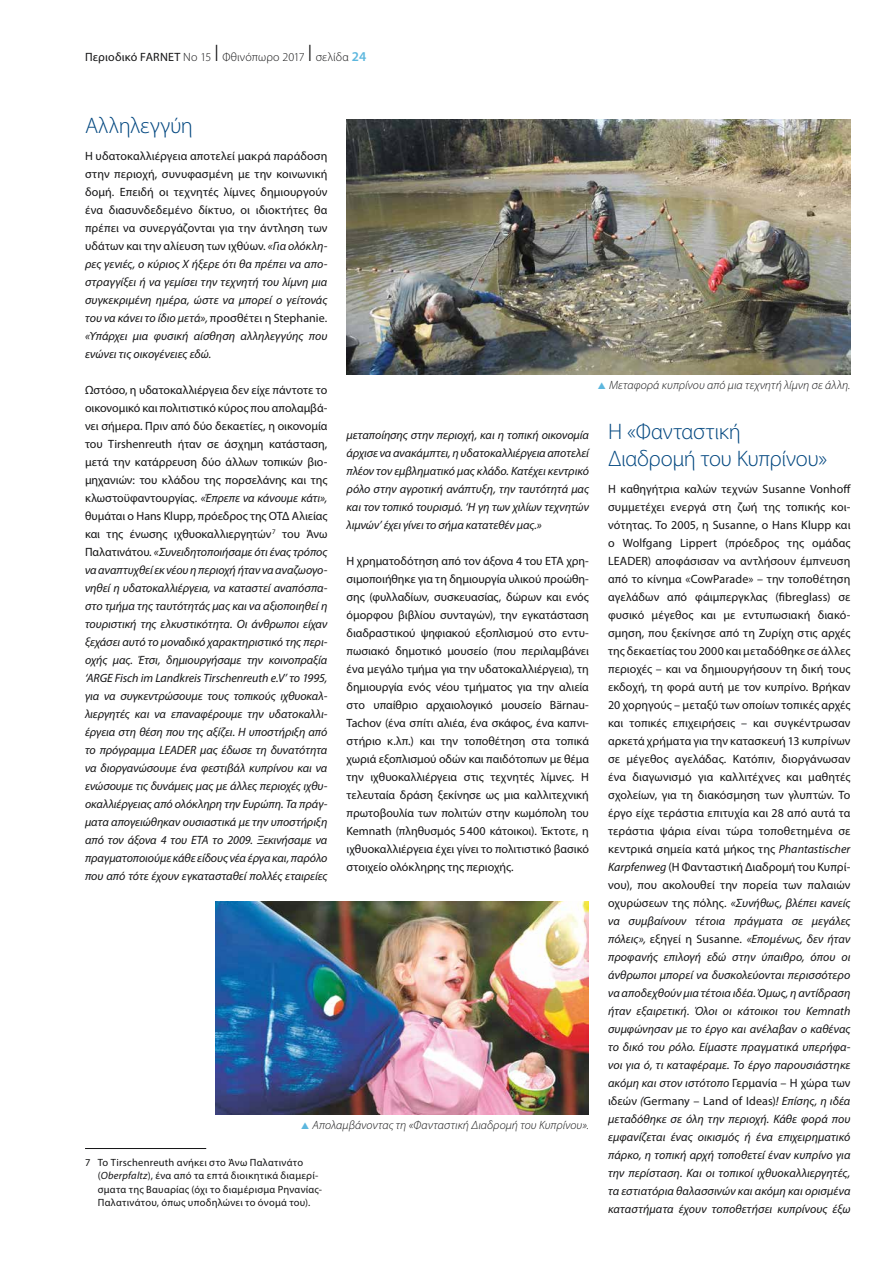
<style>
.page{position:relative;width:893px;height:1263px;background:#fff}
.page>*{position:absolute;margin:0;border:0;box-sizing:border-box;transform-origin:0 0}
.t1{font:300 22.5px/27px "Myriad Pro";letter-spacing:-.015em;color:#00467f}
.t2{font:12px/18px "Myriad Pro";letter-spacing:.005em;color:#141415;text-align:justify}
.t3{font:italic 12px/18px "Myriad Pro";letter-spacing:-.005em;color:#141415;text-align:justify}
.t4{font:italic 300 12px "Myriad Pro";letter-spacing:.01em;color:#141415}
.t5{font:300 12px "Myriad Pro";letter-spacing:.015em;color:#141415}
.t6{font:10.5px/13.5px "Myriad Pro";letter-spacing:.02em;color:#141415}
.s1{font-weight:400}
.s2{font-size:24px}
.s3{font-weight:600;font-size:13.5px;color:#5cb7de}
.s4{font-style:italic}
.s5{font-style:normal}
.s6{color:#5cb7de}
</style>
<div class="page">
<img style="left:347px;top:119px;width:503px;height:255px">
<img style="left:216px;top:901px;width:373px;height:213px">
<hr style="left:85px;top:1148px;width:121px;height:1px;background:#141415">
<p class="t5" style="left:85px;top:50px;width:283px"><span class="s1">Περιοδικό FARNET</span> No 15 <span class="s2">I</span> Φθινόπωρο 2017 <span class="s2">I</span> σελίδα <span class="s3">24</span></p>
<h1 class="t1" style="left:85px;top:112px;width:109px">Αλληλεγγύη</h1>
<p class="t2" style="left:85px;top:146px;width:244px">Η υδατοκαλλιέργεια αποτελεί μακρά παράδοση στην περιοχή, συνυφασμένη με την κοινωνική δομή. Επειδή οι τεχνητές λίμνες δημιουργούν ένα διασυνδεδεμένο δίκτυο, οι ιδιοκτήτες θα πρέπει να συνεργάζονται για την άντληση των υδάτων και την αλίευση των ιχθύων. <span class="s4">«Για ολόκλη&shy;ρες γενιές, ο κύριος Χ ήξερε ότι θα πρέπει να απο&shy;στραγγίξει ή να γεμίσει την τεχνητή του λίμνη μια συγκεκριμένη ημέρα, ώστε να μπορεί ο γείτονάς του να κάνει το ίδιο μετά»,</span> προσθέτει η Stephanie. <span class="s4">«Υπάρχει μια φυσική αίσθηση αλληλεγγύης που ενώνει τις οικογένειες εδώ.</span></p>
<p class="t3" style="left:85px;top:380px;width:244px"><span class="s5">Ωστόσο, η υδατοκαλλιέργεια δεν είχε πάντοτε το οικονομικό και πολιτιστικό κύρος που απολαμβά&shy;νει σήμερα. Πριν από δύο δεκαετίες, η οικονομία του Tirshenreuth ήταν σε άσχημη κατάσταση, μετά την κατάρρευση δύο άλλων τοπικών βιο&shy;μηχανιών: του κλάδου της πορσελάνης και της κλωστοϋφαντουργίας.</span> «Έπρεπε να κάνουμε κάτι», <span class="s5">θυμάται ο Hans Klupp, πρόεδρος της ΟΤΔ Αλιείας και της ένωσης ιχθυοκαλλιεργητών</span><sup>7</sup> <span class="s5">του Άνω Παλατινάτου.</span> «Συνειδητοποιήσαμε ότι ένας τρόπος να αναπτυχθεί εκ νέου η περιοχή ήταν να αναζωογο&shy;νηθεί η υδατοκαλλιέργεια, να καταστεί αναπόσπα&shy;στο τμήμα της ταυτότητάς μας και να αξιοποιηθεί η τουριστική της ελκυστικότητα. Οι άνθρωποι είχαν ξεχάσει αυτό το μοναδικό χαρακτηριστικό της περι&shy;οχής μας. Έτσι, δημιουργήσαμε την κοινοπραξία ‘ARGE Fisch im Landkreis Tirschenreuth e.V’ το 1995, για να συγκεντρώσουμε τους τοπικούς ιχθυοκαλ&shy;λιεργητές και να επαναφέρουμε την υδατοκαλλι&shy;έργεια στη θέση που της αξίζει. Η υποστήριξη από το πρόγραμμα LEADER μας έδωσε τη δυνατότητα να διοργανώσουμε ένα φεστιβάλ κυπρίνου και να ενώσουμε τις δυνάμεις μας με άλλες περιοχές ιχθυ&shy;οκαλλιέργειας από ολόκληρη την Ευρώπη. Τα πράγ&shy;ματα απογειώθηκαν ουσιαστικά με την υποστήριξη από τον άξονα 4 του ΕΤΑ το 2009. Ξεκινήσαμε να πραγματοποιούμε κάθε είδους νέα έργα και, παρόλο που από τότε έχουν εγκατασταθεί πολλές εταιρείες</p>
<p class="t4" style="left:597px;top:379px;width:255px"><span class="s6">▲</span> Μεταφορά κυπρίνου από μια τεχνητή λίμνη σε άλλη.</p>
<h1 class="t1" style="left:608px;top:418px;width:221px">Η «Φανταστική<br>Διαδρομή του Κυπρίνου»</h1>
<p class="t2" style="left:608px;top:479px;width:244px">Η καθηγήτρια καλών τεχνών Susanne Vonhoff συμμετέχει ενεργά στη ζωή της τοπικής κοι&shy;νότητας. Το 2005, η Susanne, ο Hans Klupp και ο Wolfgang Lippert (πρόεδρος της ομάδας LEADER) αποφάσισαν να αντλήσουν έμπνευση από το κίνημα «CowParade» – την τοποθέτηση αγελάδων από φάιμπεργκλας (fibreglass) σε φυσικό μέγεθος και με εντυπωσιακή διακό&shy;σμηση, που ξεκίνησε από τη Ζυρίχη στις αρχές της δεκαετίας του 2000 και μεταδόθηκε σε άλλες περιοχές – και να δημιουργήσουν τη δική τους εκδοχή, τη φορά αυτή με τον κυπρίνο. Βρήκαν 20 χορηγούς – μεταξύ των οποίων τοπικές αρχές και τοπικές επιχειρήσεις – και συγκέντρωσαν αρκετά χρήματα για την κατασκευή 13 κυπρίνων σε μέγεθος αγελάδας. Κατόπιν, διοργάνωσαν ένα διαγωνισμό για καλλιτέχνες και μαθητές σχολείων, για τη διακόσμηση των γλυπτών. Το έργο είχε τεράστια επιτυχία και 28 από αυτά τα τεράστια ψάρια είναι τώρα τοποθετημένα σε κεντρικά σημεία κατά μήκος της <span class="s4">Phantastischer Karpfenweg</span> (Η Φανταστική Διαδρομή του Κυπρί&shy;νου), που ακολουθεί την πορεία των παλαιών οχυρώσεων της πόλης. <span class="s4">«Συνήθως, βλέπει κανείς να συμβαίνουν τέτοια πράγματα σε μεγάλες πόλεις»,</span> εξηγεί η Susanne. <span class="s4">«Επομένως, δεν ήταν προφανής επιλογή εδώ στην ύπαιθρο, όπου οι άνθρωποι μπορεί να δυσκολεύονται περισσότερο να αποδεχθούν μια τέτοια ιδέα. Όμως, η αντίδραση ήταν εξαιρετική. Όλοι οι κάτοικοι του Kemnath συμφώνησαν με το έργο και ανέλαβαν ο καθένας το δικό του ρόλο. Είμαστε πραγματικά υπερήφα&shy;νοι για ό, τι καταφέραμε. Το έργο παρουσιάστηκε ακόμη και στον ιστότοπο</span> Γερμανία – Η χώρα των ιδεών <span class="s4">(</span>Germany – Land of Ideas)<span class="s4">! Επίσης, η ιδέα μεταδόθηκε σε όλη την περιοχή. Κάθε φορά που εμφανίζεται ένας οικισμός ή ένα επιχειρηματικό πάρκο, η τοπική αρχή τοποθετεί έναν κυπρίνο για την περίσταση. Και οι τοπικοί ιχθυοκαλλιεργητές, τα εστιατόρια θαλασσινών και ακόμη και ορισμένα καταστήματα έχουν τοποθετήσει κυπρίνους έξω</span></p>
<p class="t3" style="left:347px;top:425px;width:244px">μεταποίησης στην περιοχή, και η τοπική οικονομία άρχισε να ανακάμπτει, η υδατοκαλλιέργεια αποτελεί πλέον τον εμβληματικό μας κλάδο. Κατέχει κεντρικό ρόλο στην αγροτική ανάπτυξη, την ταυτότητά μας και τον τοπικό τουρισμό. ‘Η γη των χιλίων τεχνητών λιμνών’ έχει γίνει το σήμα κατατεθέν μας.»</p>
<p class="t2" style="left:347px;top:551px;width:244px">Η χρηματοδότηση από τον άξονα 4 του ΕΤΑ χρη&shy;σιμοποιήθηκε για τη δημιουργία υλικού προώθη&shy;σης (φυλλαδίων, συσκευασίας, δώρων και ενός όμορφου βιβλίου συνταγών), την εγκατάσταση διαδραστικού ψηφιακού εξοπλισμού στο εντυ&shy;πωσιακό δημοτικό μουσείο (που περιλαμβάνει ένα μεγάλο τμήμα για την υδατοκαλλιέργεια), τη δημιουργία ενός νέου τμήματος για την αλιεία στο υπαίθριο αρχαιολογικό μουσείο Bärnau-Tachov (ένα σπίτι αλιέα, ένα σκάφος, ένα καπνι&shy;στήριο κ.λπ.) και την τοποθέτηση στα τοπικά χωριά εξοπλισμού οδών και παιδότοπων με θέμα την ιχθυοκαλλιέργεια στις τεχνητές λίμνες. Η τελευταία δράση ξεκίνησε ως μια καλλιτεχνική πρωτοβουλία των πολιτών στην κωμόπολη του Kemnath (πληθυσμός 5400 κάτοικοι). Έκτοτε, η ιχθυοκαλλιέργεια έχει γίνει το πολιτιστικό βασικό στοιχείο ολόκληρης της περιοχής.</p>
<p class="t4" style="left:300px;top:1119px;width:290px"><span class="s6">▲</span> Απολαμβάνοντας τη «Φανταστική Διαδρομή του Κυπρίνου».</p>
<p class="t6" style="left:98px;top:1155px;width:226px;text-indent:-13px">7 Το Tirschenreuth ανήκει στο Άνω Παλατινάτο (<span class="s4">Oberpfaltz</span>), ένα από τα επτά διοικητικά διαμερί&shy;σματα της Βαυαρίας (όχι το διαμέρισμα Ρηνανίας-Παλατινάτου, όπως υποδηλώνει το όνομά του).</p>
</div>
